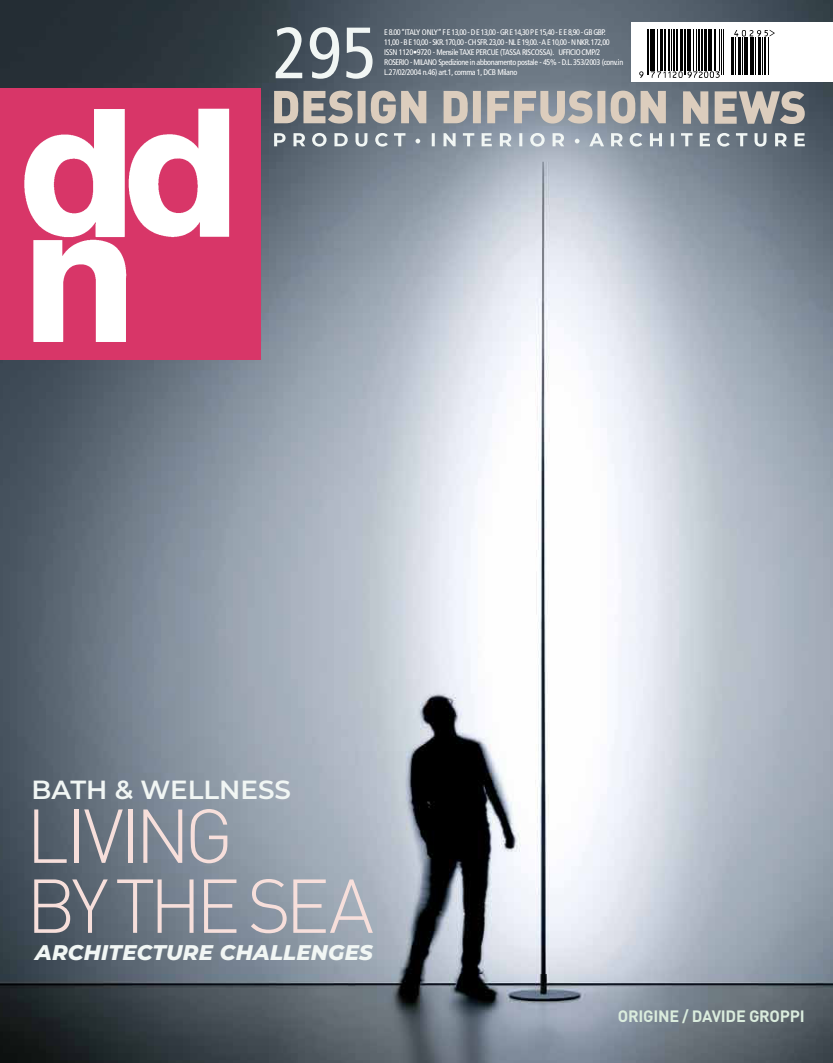
<style>
.page{position:relative;width:833px;height:1063px;background:#fff}
.page>*{position:absolute;margin:0;border:0;box-sizing:border-box;transform-origin:0 0}
.t1{font:300 75px/70px "DIN Pro";letter-spacing:-.07em;color:#f7dfdb}
.t2{font:condensed 72.5px "Frutiger LT Std";color:#f1f6f4}
.t3{font:600 26.25px "Montserrat";color:#f1f6f4}
.t4{font:italic 800 21.25px "Montserrat";letter-spacing:.01em;color:#f1f6f4}
.t5{font:700 16.25px "DIN Pro";letter-spacing:-.015em;color:#daecdd}
.t6{font:condensed 8.12px/10px "Frutiger LT Std";letter-spacing:-.04em;color:#fff}
</style>
<div class="page">
<img style="left:0;top:0;width:833px;height:1063px">
<div style="left:631px;top:22px;width:201px;height:60px;background:#fff"></div>
<svg style="left:643px;top:29px;width:127px;height:48px"></svg>
<hr style="left:647px;top:29px;width:1px;height:45px;background:#000">
<hr style="left:648px;top:29px;width:1px;height:45px;background:#000">
<hr style="left:650px;top:29px;width:2px;height:41px;background:#000">
<hr style="left:653px;top:29px;width:2px;height:41px;background:#000">
<hr style="left:656px;top:29px;width:1px;height:41px;background:#000">
<hr style="left:660px;top:29px;width:1px;height:41px;background:#000">
<hr style="left:661px;top:29px;width:2px;height:41px;background:#000">
<hr style="left:664px;top:29px;width:2px;height:41px;background:#000">
<hr style="left:668px;top:29px;width:1px;height:41px;background:#000">
<hr style="left:671px;top:29px;width:1px;height:41px;background:#000">
<hr style="left:673px;top:29px;width:2px;height:41px;background:#000">
<hr style="left:676px;top:29px;width:1px;height:41px;background:#000">
<hr style="left:680px;top:29px;width:1px;height:41px;background:#000">
<hr style="left:682px;top:29px;width:1px;height:41px;background:#000">
<hr style="left:684px;top:29px;width:1px;height:45px;background:#000">
<hr style="left:685px;top:29px;width:1px;height:45px;background:#000">
<hr style="left:687px;top:29px;width:2px;height:41px;background:#000">
<hr style="left:690px;top:29px;width:1px;height:41px;background:#000">
<hr style="left:693px;top:29px;width:1px;height:41px;background:#000">
<hr style="left:696px;top:29px;width:1px;height:41px;background:#000">
<hr style="left:698px;top:29px;width:2px;height:41px;background:#000">
<hr style="left:701px;top:29px;width:1px;height:41px;background:#000">
<hr style="left:704px;top:29px;width:2px;height:41px;background:#000">
<hr style="left:708px;top:29px;width:1px;height:41px;background:#000">
<hr style="left:709px;top:29px;width:3px;height:41px;background:#000">
<hr style="left:713px;top:29px;width:1px;height:41px;background:#000">
<hr style="left:715px;top:29px;width:1px;height:41px;background:#000">
<hr style="left:719px;top:29px;width:1px;height:41px;background:#000">
<hr style="left:721px;top:29px;width:1px;height:45px;background:#000">
<hr style="left:722px;top:29px;width:1px;height:45px;background:#000">
<hr style="left:730px;top:37px;width:1px;height:37px;background:#000">
<hr style="left:732px;top:37px;width:2px;height:37px;background:#000">
<hr style="left:734px;top:37px;width:1px;height:37px;background:#000">
<hr style="left:738px;top:37px;width:1px;height:37px;background:#000">
<hr style="left:740px;top:37px;width:1px;height:37px;background:#000">
<hr style="left:742px;top:37px;width:1px;height:37px;background:#000">
<hr style="left:744px;top:37px;width:3px;height:37px;background:#000">
<hr style="left:747px;top:37px;width:1px;height:37px;background:#000">
<hr style="left:750px;top:37px;width:1px;height:37px;background:#000">
<hr style="left:752px;top:37px;width:2px;height:37px;background:#000">
<hr style="left:755px;top:37px;width:1px;height:37px;background:#000">
<hr style="left:758px;top:37px;width:1px;height:37px;background:#000">
<hr style="left:759px;top:37px;width:2px;height:37px;background:#000">
<hr style="left:762px;top:37px;width:1px;height:37px;background:#000">
<hr style="left:763px;top:37px;width:2px;height:37px;background:#000">
<hr style="left:767px;top:37px;width:1px;height:37px;background:#000">
<svg style="left:639px;top:71px;width:4px;height:7px"></svg>
<svg style="left:651px;top:71px;width:68px;height:7px"></svg>
<svg style="left:734px;top:30px;width:41px;height:6px"></svg>
<svg style="left:274px;top:133px;width:530px;height:14px"></svg>
<svg style="left:683px;top:91px;width:121px;height:33px;background:#a9a49f"></svg>
<svg style="left:443px;top:91px;width:223px;height:33px;background:#b2aeab"></svg>
<svg style="left:274px;top:91px;width:152px;height:33px;background:#a8a39e"></svg>
<div style="left:0;top:88px;width:260px;height:272px;background:#d83668"></div>
<img style="left:24px;top:108px;width:206px;height:234px">
<h2 class="t2" style="left:273px;top:11px;width:105px">295</h2>
<p class="t6" style="left:384px;top:27px;width:240px">E 8.00 “ITALY ONLY” F E 13,00 - D E 13,00 - GR E 14,30 P E 15,40 - E E 8,90 - GB GBP.<br>11,00 - B E 10,00 - SKR. 170,00 - CH SFR. 23,00 - NL E 19,00. - A E 10,00 - N NKR. 172,00<br>ISSN 1120•9720 - Mensile TAXE PERCUE (TASSA RISCOSSA). UFFICIO CMP/2<br>ROSERIO - MILANO Spedizione in abbonamento postale - 45% - D.L. 353/2003 (conv.in</p>
<p class="t6" style="left:384px;top:67px;width:134px">L.27/02/2004 n.46) art.1, comma 1, DCB Milano</p>
<h3 class="t3" style="left:32px;top:771px;width:261px">BATH &amp; WELLNESS</h3>
<h1 class="t1" style="left:26px;top:798px;width:349px">LIVING<br>BY THE SEA</h1>
<h3 class="t4" style="left:35px;top:937px;width:339px">ARCHITECTURE CHALLENGES</h3>
<h3 class="t5" style="left:618px;top:1005px;width:188px">ORIGINE / DAVIDE GROPPI</h3>
</div>
